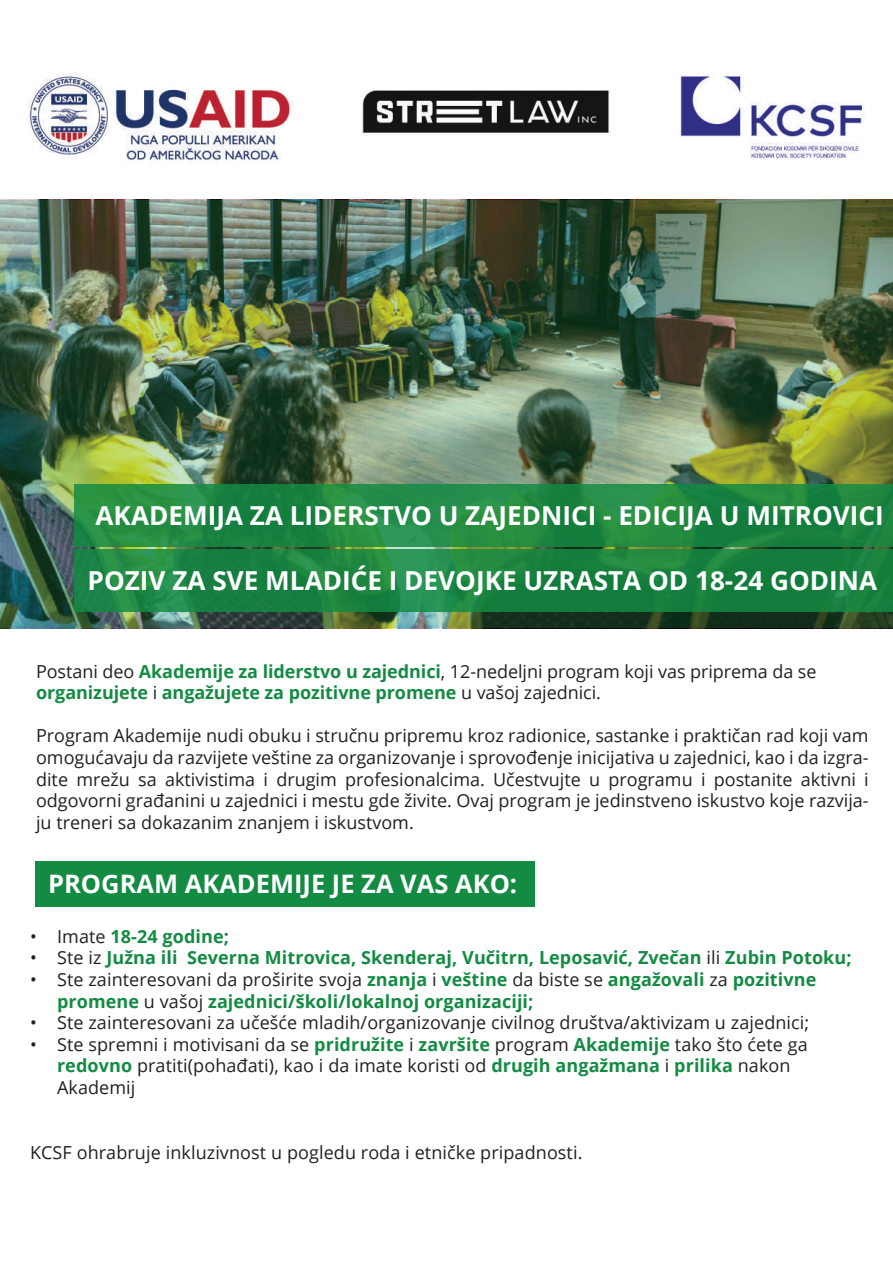
<style>
.page{position:relative;width:893px;height:1263px;background:#fff}
.page>*{position:absolute;margin:0;border:0;box-sizing:border-box;transform-origin:0 0}
.t1{font:700 26.1px "Open Sans";color:#fff}
.t2{font:700 25.5px "Open Sans";color:#fff}
.t3{font:18px/21.6px "Open Sans";letter-spacing:.005em;color:#231f20;text-align:justify}
.t4{font:700 18px/21.6px "Open Sans";letter-spacing:.005em;color:#138b43}
.s1{font-weight:400;color:#231f20}
.s2{font-weight:700;color:#138b43}
</style>
<div class="page">
<img style="left:0;top:200px;width:893px;height:428px">
<div style="left:36px;top:861px;width:499px;height:45px;background:#138b43"></div>
<svg style="left:75px;top:484px;width:818px;height:63px;background:#208942"></svg>
<img style="left:28px;top:73px;width:837px;height:88px">
<svg style="left:74px;top:549px;width:819px;height:63px;background:#1a8341"></svg>
<h1 class="t1" style="left:96px;top:497px;width:790px">AKADEMIJA ZA LIDERSTVO U ZAJEDNICI - EDICIJA U MITROVICI</h1>
<h1 class="t1" style="left:88px;top:562px;width:791px">POZIV ZA SVE MLADIĆE I DEVOJKE UZRASTA OD 18-24 GODINA</h1>
<p class="t4" style="left:36px;top:660px;width:782px"><span class="s1">Postani deo</span> Akademije za liderstvo u zajednici<span class="s1">, 12-nedeljni program koji vas priprema da se </span>organizujete <span class="s1">i</span> angažujete za pozitivne promene <span class="s1">u vašoj zajednici.</span></p>
<p class="t3" style="left:36px;top:725px;width:834px">Program Akademije nudi obuku i stručnu pripremu kroz radionice, sastanke i praktičan rad koji vam omogućavaju da razvijete veštine za organizovanje i sprovođenje inicijativa u zajednici, kao i da izgra&shy;dite mrežu sa aktivistima i drugim profesionalcima. Učestvujte u programu i postanite aktivni i odgovorni građanini u zajednici i mestu gde živite. Ovaj program je jedinstveno iskustvo koje razvija&shy;ju treneri sa dokazanim znanjem i iskustvom.</p>
<h2 class="t2" style="left:48px;top:866px;width:471px">PROGRAM AKADEMIJE JE ZA VAS AKO:</h2>
<p class="t4" style="left:30px;top:925px;width:200px"><span class="s1">• Imate</span> 18-24 godine;</p>
<p class="t4" style="left:30px;top:946px;width:823px"><span class="s1">• Ste iz</span> Južna ili Severna Mitrovica, Skenderaj, Vučitrn, Leposavić, Zvečan <span class="s1">ili</span> Zubin Potoku;</p>
<p class="t4" style="left:57px;top:968px;width:761px;text-indent:-27px"><span class="s1">• Ste zainteresovani da proširite svoja</span> znanja <span class="s1">i</span> veštine <span class="s1">da biste se</span> angažovali <span class="s1">za</span> pozitivne promene <span class="s1">u vašoj</span> zajednici/školi/lokalnoj organizaciji;</p>
<p class="t3" style="left:30px;top:1011px;width:781px">• Ste zainteresovani za učešće mladih/organizovanje civilnog društva/aktivizam u zajednici;</p>
<p class="t3" style="left:57px;top:1033px;width:752px;text-align:left;text-indent:-27px">• Ste spremni i motivisani da se <span class="s2">pridružite</span> i <span class="s2">završite</span> program <span class="s2">Akademije</span> tako što ćete ga <span class="s2">redovno</span> pratiti(pohađati), kao i da imate koristi od <span class="s2">drugih angažmana</span> i <span class="s2">prilika</span> nakon<br>Akademij</p>
<p class="t3" style="left:30px;top:1141px;width:554px">KCSF ohrabruje inkluzivnost u pogledu roda i etničke pripadnosti.</p>
</div>
